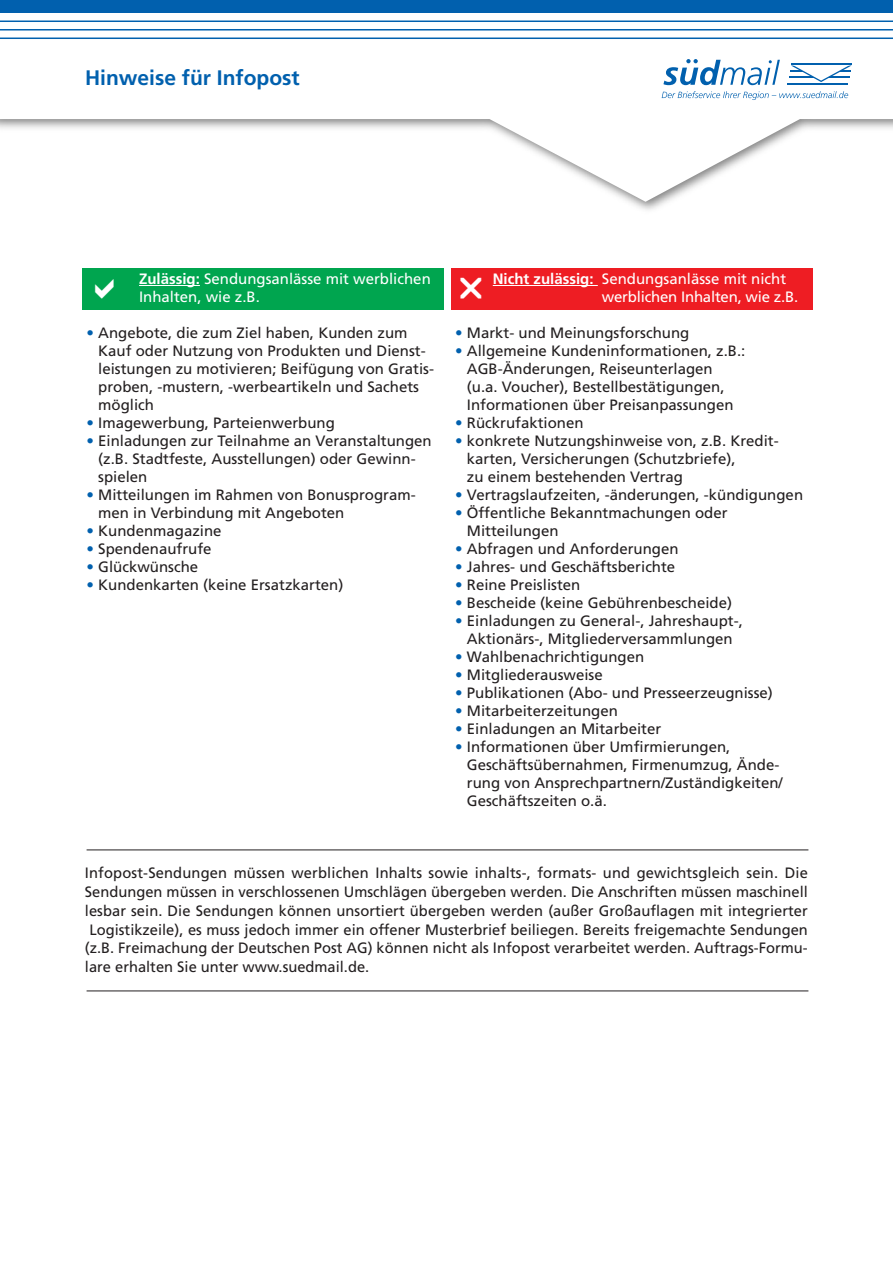
<style>
.page{position:relative;width:893px;height:1263px;background:#fff}
.page>*{position:absolute;margin:0;border:0;box-sizing:border-box;transform-origin:0 0}
.t1{font:700 21px "Frutiger";color:#0160ae}
.t2{font:15px/18px "Frutiger";color:#231f20}
.t3{font:15px/18px "Frutiger";color:#fff}
.s1{font-weight:700}
.s2{color:#0160ae}
</style>
<div class="page">
<div style="left:451px;top:268px;width:362px;height:42px;background:#ee1d23"></div>
<div style="left:82px;top:268px;width:362px;height:42px;background:#00a54f"></div>
<svg style="left:0;top:119px;width:893px;height:83px"></svg>
<svg style="left:662px;top:91px;width:186px;height:9px"></svg>
<hr style="left:790px;top:70px;width:61px;height:1px;background:#0160ae">
<hr style="left:789px;top:76px;width:61px;height:1px;background:#0160ae">
<hr style="left:787px;top:83px;width:61px;height:1px;background:#0160ae">
<svg style="left:791px;top:64px;width:61px;height:18px"></svg>
<hr style="left:791px;top:63px;width:61px;height:1px;background:#0160ae">
<svg style="left:663px;top:59px;width:117px;height:26px"></svg>
<div style="left:0;top:0;width:893px;height:13px;background:#0160ae"></div>
<hr style="left:0;top:21px;width:893px;height:1px;background:#0160ae">
<hr style="left:0;top:29px;width:893px;height:2px;background:#0160ae">
<hr style="left:0;top:38px;width:893px;height:1px;background:#0160ae">
<hr style="left:139px;top:285px;width:61px;height:1px;background:#fff">
<hr style="left:493px;top:285px;width:105px;height:1px;background:#fff">
<hr style="left:87px;top:850px;width:721px;height:1px;background:#231f20">
<hr style="left:87px;top:991px;width:721px;height:1px;background:#231f20">
<h1 class="t1" style="left:85px;top:69px;width:216px">Hinweise für Infopost</h1>
<p class="t3" style="left:139px;top:271px;width:293px"><span class="s1">Zulässig:</span> Sendungsanlässe mit werblichen<br>Inhalten, wie z.B.</p>
<p class="t2" style="left:98px;top:325px;width:337px;text-indent:-12px"><span class="s2">•</span> Angebote, die zum Ziel haben, Kunden zum Kauf oder Nutzung von Produkten und Dienst&shy;leistungen zu motivieren; Beifügung von Gratis&shy;proben, -mustern, -werbeartikeln und Sachets möglich</p>
<p class="t2" style="left:87px;top:415px;width:250px"><span class="s2">•</span> Imagewerbung, Parteienwerbung</p>
<p class="t2" style="left:98px;top:433px;width:335px;text-indent:-12px"><span class="s2">•</span> Einladungen zur Teilnahme an Veranstaltungen (z.B. Stadtfeste, Ausstellungen) oder Gewinn&shy;spielen</p>
<p class="t2" style="left:98px;top:487px;width:319px;text-indent:-12px"><span class="s2">•</span> Mitteilungen im Rahmen von Bonusprogram&shy;men in Verbindung mit Angeboten</p>
<p class="t2" style="left:87px;top:523px;width:137px"><span class="s2">•</span> Kundenmagazine</p>
<p class="t2" style="left:87px;top:541px;width:127px"><span class="s2">•</span> Spendenaufrufe</p>
<p class="t2" style="left:87px;top:559px;width:113px"><span class="s2">•</span> Glückwünsche</p>
<p class="t2" style="left:87px;top:577px;width:258px"><span class="s2">•</span> Kundenkarten (keine Ersatzkarten)</p>
<p class="t3" style="left:602px;top:271px;width:198px;text-indent:-109px"><span class="s1">Nicht zulässig:</span> Sendungsanlässe mit nicht werblichen Inhalten, wie z.B.</p>
<p class="t2" style="left:455px;top:325px;width:236px"><span class="s2">•</span> Markt- und Meinungsforschung</p>
<p class="t2" style="left:467px;top:343px;width:280px;text-indent:-12px"><span class="s2">•</span> Allgemeine Kundeninformationen, z.B.:<br>AGB-Änderungen, Reiseunterlagen (u.a. Voucher), Bestellbestätigungen, Informationen über Preisanpassungen</p>
<p class="t2" style="left:455px;top:415px;width:130px"><span class="s2">•</span> Rückrufaktionen</p>
<p class="t2" style="left:467px;top:433px;width:313px;text-indent:-12px"><span class="s2">•</span> konkrete Nutzungshinweise von, z.B. Kredit&shy;karten, Versicherungen (Schutzbriefe),<br>zu einem bestehenden Vertrag</p>
<p class="t2" style="left:455px;top:487px;width:349px"><span class="s2">•</span> Vertragslaufzeiten, -änderungen, -kündigungen</p>
<p class="t2" style="left:467px;top:505px;width:262px;text-indent:-12px"><span class="s2">•</span> Öffentliche Bekanntmachungen oder<br>Mitteilungen</p>
<p class="t2" style="left:455px;top:541px;width:225px"><span class="s2">•</span> Abfragen und Anforderungen</p>
<p class="t2" style="left:455px;top:559px;width:222px"><span class="s2">•</span> Jahres- und Geschäftsberichte</p>
<p class="t2" style="left:455px;top:577px;width:127px"><span class="s2">•</span> Reine Preislisten</p>
<p class="t2" style="left:455px;top:595px;width:278px"><span class="s2">•</span> Bescheide (keine Gebührenbescheide)</p>
<p class="t2" style="left:455px;top:613px;width:289px;text-align:center"><span class="s2">•</span> Einladungen zu General-, Jahreshaupt-,<br>Aktionärs-, Mitgliederversammlungen</p>
<p class="t2" style="left:455px;top:649px;width:190px"><span class="s2">•</span> Wahlbenachrichtigungen</p>
<p class="t2" style="left:455px;top:667px;width:149px"><span class="s2">•</span> Mitgliederausweise</p>
<p class="t2" style="left:455px;top:685px;width:319px"><span class="s2">•</span> Publikationen (Abo- und Presseerzeugnisse)</p>
<p class="t2" style="left:455px;top:703px;width:164px"><span class="s2">•</span> Mitarbeiterzeitungen</p>
<p class="t2" style="left:455px;top:721px;width:207px"><span class="s2">•</span> Einladungen an Mitarbeiter</p>
<p class="t2" style="left:467px;top:739px;width:317px;text-indent:-12px"><span class="s2">•</span> Informationen über Umfirmierungen, Geschäftsübernahmen, Firmenumzug, Ände&shy;rung von Ansprechpartnern/Zuständigkeiten/ Geschäftszeiten o.ä.</p>
<p class="t2" style="left:85px;top:865px;width:724px">Infopost-Sendungen müssen werblichen Inhalts sowie inhalts-, formats- und gewichtsgleich sein. Die</p>
<p class="t2" style="left:85px;top:884px;width:724px">Sendungen müssen in verschlossenen Umschlägen übergeben werden. Die Anschriften müssen maschinell</p>
<p class="t2" style="left:85px;top:903px;width:724px">lesbar sein. Die Sendungen können unsortiert übergeben werden (außer Großauflagen mit integrierter</p>
<p class="t2" style="left:90px;top:922px;width:720px">Logistikzeile), es muss jedoch immer ein offener Musterbrief beiliegen. Bereits freigemachte Sendungen</p>
<p class="t2" style="left:85px;top:940px;width:724px">(z.B. Freimachung der Deutschen Post AG) können nicht als Infopost verarbeitet werden. Auftrags-Formu-</p>
<p class="t2" style="left:85px;top:959px;width:286px">lare erhalten Sie unter www.suedmail.de.</p>
</div>
